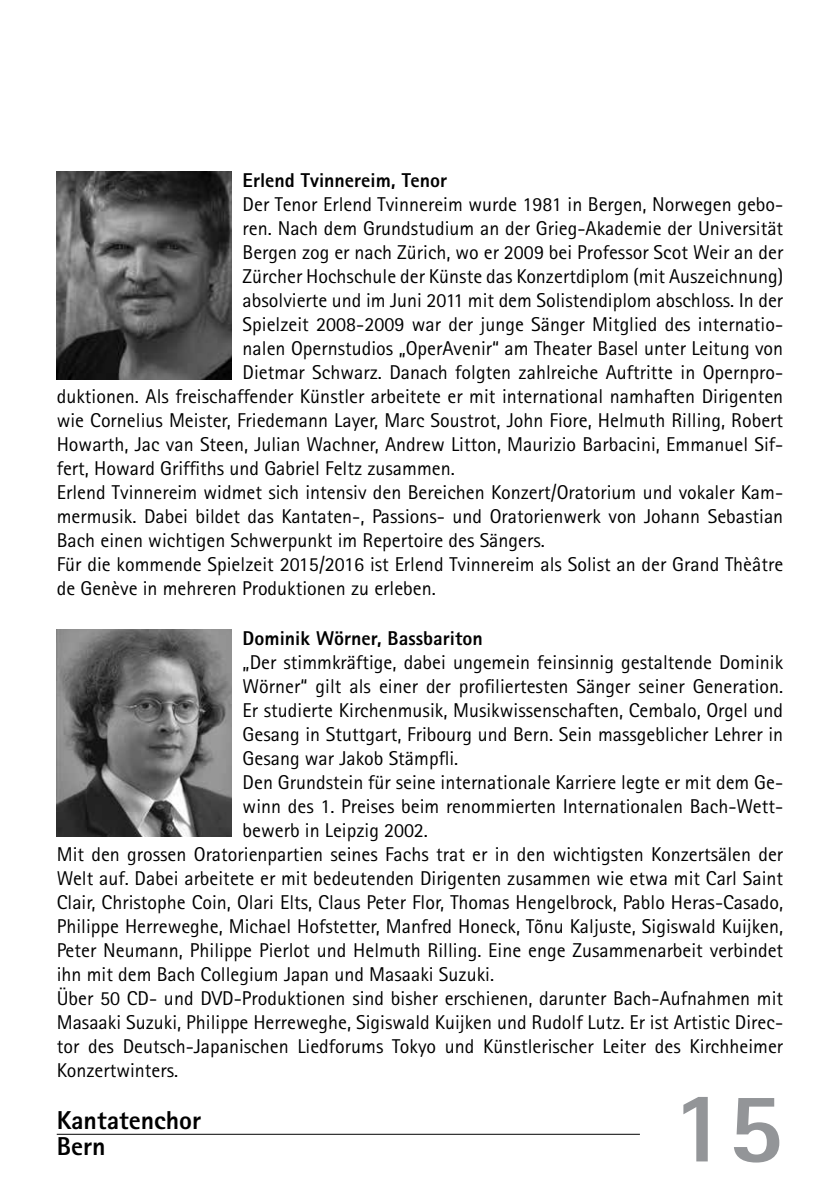
<style>
.page{position:relative;width:840px;height:1191px;background:#fff}
.page>*{position:absolute;margin:0;border:0;box-sizing:border-box;transform-origin:0 0}
.t1{font:800 100px "Rotis Sans Serif";color:#939598}
.t2{font:800 25.8px/25.8px "Rotis Sans Serif";color:#000}
.t3{font:20px "Rotis Sans Serif";color:#000}
.t4{font:800 20px "Rotis Sans Serif";color:#000}
</style>
<div class="page">
<hr style="left:57px;top:1133px;width:582px;height:1px;background:#000">
<img style="left:57px;top:171px;width:174px;height:208px">
<img style="left:57px;top:629px;width:174px;height:207px">
<p class="t4" style="left:242px;top:168px;width:206px">Erlend Tvinnereim, Tenor</p>
<p class="t3" style="left:242px;top:193px;width:542px">Der Tenor Erlend Tvinnereim wurde 1981 in Bergen, Norwegen gebo-</p>
<p class="t3" style="left:242px;top:217px;width:542px">ren. Nach dem Grundstudium an der Grieg-Akademie der Universität</p>
<p class="t3" style="left:242px;top:241px;width:542px">Bergen zog er nach Zürich, wo er 2009 bei Professor Scot Weir an der</p>
<p class="t3" style="left:242px;top:265px;width:542px">Zürcher Hochschule der Künste das Konzertdiplom (mit Auszeichnung)</p>
<p class="t3" style="left:242px;top:289px;width:542px">absolvierte und im Juni 2011 mit dem Solistendiplom abschloss. In der</p>
<p class="t3" style="left:242px;top:313px;width:542px">Spielzeit 2008-2009 war der junge Sänger Mitglied des internatio-</p>
<p class="t3" style="left:242px;top:337px;width:541px">nalen Opernstudios „OperAvenir“ am Theater Basel unter Leitung von</p>
<p class="t3" style="left:242px;top:361px;width:541px">Dietmar Schwarz. Danach folgten zahlreiche Auftritte in Opernpro-</p>
<p class="t3" style="left:57px;top:385px;width:727px">duktionen. Als freischaffender Künstler arbeitete er mit international namhaften Dirigenten</p>
<p class="t3" style="left:57px;top:409px;width:727px">wie Cornelius Meister, Friedemann Layer, Marc Soustrot, John Fiore, Helmuth Rilling, Robert</p>
<p class="t3" style="left:57px;top:433px;width:727px">Howarth, Jac van Steen, Julian Wachner, Andrew Litton, Maurizio Barbacini, Emmanuel Sif-</p>
<p class="t3" style="left:57px;top:457px;width:399px">fert, Howard Griffiths und Gabriel Feltz zusammen.</p>
<p class="t3" style="left:57px;top:481px;width:727px">Erlend Tvinnereim widmet sich intensiv den Bereichen Konzert/Oratorium und vokaler Kam-</p>
<p class="t3" style="left:57px;top:505px;width:727px">mermusik. Dabei bildet das Kantaten-, Passions- und Oratorienwerk von Johann Sebastian</p>
<p class="t3" style="left:57px;top:529px;width:489px">Bach einen wichtigen Schwerpunkt im Repertoire des Sängers.</p>
<p class="t3" style="left:57px;top:553px;width:727px">Für die kommende Spielzeit 2015/2016 ist Erlend Tvinnereim als Solist an der Grand Thèâtre</p>
<p class="t3" style="left:57px;top:577px;width:380px">de Genève in mehreren Produktionen zu erleben.</p>
<p class="t4" style="left:242px;top:625px;width:241px">Dominik Wörner, Bassbariton</p>
<p class="t3" style="left:242px;top:650px;width:542px">„Der stimmkräftige, dabei ungemein feinsinnig gestaltende Dominik</p>
<p class="t3" style="left:242px;top:674px;width:542px">Wörner“ gilt als einer der profiliertesten Sänger seiner Generation.</p>
<p class="t3" style="left:242px;top:698px;width:542px">Er studierte Kirchenmusik, Musikwissenschaften, Cembalo, Orgel und</p>
<p class="t3" style="left:242px;top:722px;width:542px">Gesang in Stuttgart, Fribourg und Bern. Sein massgeblicher Lehrer in</p>
<p class="t3" style="left:242px;top:746px;width:217px">Gesang war Jakob Stämpfli.</p>
<p class="t3" style="left:242px;top:770px;width:541px">Den Grundstein für seine internationale Karriere legte er mit dem Ge-</p>
<p class="t3" style="left:242px;top:794px;width:542px">winn des 1. Preises beim renommierten Internationalen Bach-Wett-</p>
<p class="t3" style="left:242px;top:818px;width:187px">bewerb in Leipzig 2002.</p>
<p class="t3" style="left:57px;top:842px;width:727px">Mit den grossen Oratorienpartien seines Fachs trat er in den wichtigsten Konzertsälen der</p>
<p class="t3" style="left:57px;top:866px;width:727px">Welt auf. Dabei arbeitete er mit bedeutenden Dirigenten zusammen wie etwa mit Carl Saint</p>
<p class="t3" style="left:57px;top:890px;width:727px">Clair, Christophe Coin, Olari Elts, Claus Peter Flor, Thomas Hengelbrock, Pablo Heras-Casado,</p>
<p class="t3" style="left:57px;top:914px;width:727px">Philippe Herreweghe, Michael Hofstetter, Manfred Honeck, Tõnu Kaljuste, Sigiswald Kuijken,</p>
<p class="t3" style="left:57px;top:938px;width:727px">Peter Neumann, Philippe Pierlot und Helmuth Rilling. Eine enge Zusammenarbeit verbindet</p>
<p class="t3" style="left:57px;top:962px;width:438px">ihn mit dem Bach Collegium Japan und Masaaki Suzuki.</p>
<p class="t3" style="left:57px;top:986px;width:727px">Über 50 CD- und DVD-Produktionen sind bisher erschienen, darunter Bach-Aufnahmen mit</p>
<p class="t3" style="left:57px;top:1010px;width:727px">Masaaki Suzuki, Philippe Herreweghe, Sigiswald Kuijken und Rudolf Lutz. Er ist Artistic Direc-</p>
<p class="t3" style="left:57px;top:1034px;width:727px">tor des Deutsch-Japanischen Liedforums Tokyo und Künstlerischer Leiter des Kirchheimer</p>
<p class="t3" style="left:57px;top:1058px;width:123px">Konzertwinters.</p>
<p class="t2" style="left:57px;top:1107px;width:146px">Kantatenchor<br>Bern</p>
<h1 class="t1" style="left:671px;top:1064px;width:113px">15</h1>
</div>
